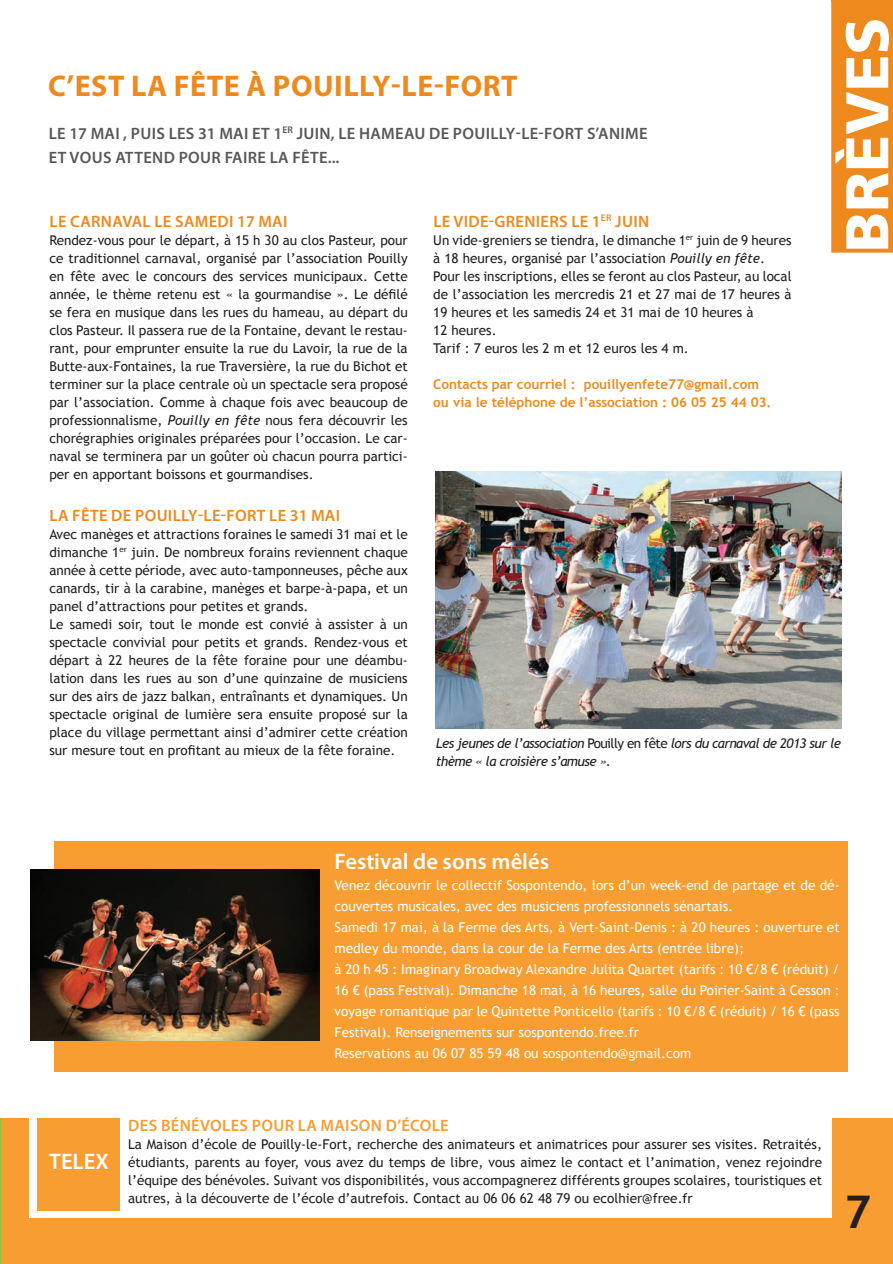
<style>
.page{position:relative;width:893px;height:1264px;background:#fff}
.page>*{position:absolute;margin:0;border:0;box-sizing:border-box;transform-origin:0 0}
.t1{font:700 45px "Trebuchet MS";color:#231f20}
.t2{font:700 30px "Myriad Pro";letter-spacing:.02em;color:#ed891d}
.t3{font:600 22.5px "Myriad Pro";color:#fff}
.t4{font:600 16.5px/24px "Myriad Pro";letter-spacing:.02em;color:#57585a}
.t5{font:600 16.5px "Myriad Pro";letter-spacing:.02em;color:#ed891d}
.t6{font:600 16.5px "Myriad Pro";letter-spacing:.02em;color:#f89d31}
.t7{font:13.5px/18px "Trebuchet MS";color:#231f20;text-align:justify}
.t8{font:13.5px/21px "Trebuchet MS";color:#fff}
.t9{font:700 13.5px/18px "Trebuchet MS";color:#ed891d}
.t10{font:italic 13.5px/18px "Trebuchet MS";letter-spacing:-.04em;color:#231f20}
.s1{font-style:italic}
.s2{font-style:normal}
</style>
<div class="page">
<div style="left:55px;top:841px;width:793px;height:231px;background:#f89d31"></div>
<div style="left:0;top:1118px;width:893px;height:146px;background:#f89d31"></div>
<div style="left:29px;top:1107px;width:802px;height:111px;background:#fff"></div>
<hr style="left:0;top:1118px;width:1px;height:146px;background:#8bc63e">
<img style="left:436px;top:471px;width:405px;height:258px">
<div style="left:38px;top:1118px;width:82px;height:93px;background:#f89d31"></div>
<img style="left:30px;top:869px;width:289px;height:171px">
<svg style="left:831px;top:0;width:62px;height:253px"></svg>
<h2 class="t2" style="left:48px;top:66px;width:471px">C’EST LA FÊTE À POUILLY-LE-FORT</h2>
<p class="t4" style="left:49px;top:121px;width:600px">LE 17 MAI , PUIS LES 31 MAI ET 1<sup>ER</sup> JUIN, LE HAMEAU DE POUILLY-LE-FORT S’ANIME<br>ET VOUS ATTEND POUR FAIRE LA F ÊTE...</p>
<p class="t5" style="left:50px;top:211px;width:239px">LE CARNAVAL LE SAMEDI 17 MAI</p>
<p class="t7" style="left:49px;top:231px;width:360px">Rendez-vous pour le départ, à 15 h 30 au clos Pasteur, pour ce traditionnel carnaval, organisé par l’association Pouilly en fête avec le concours des services municipaux. Cette année, le thème retenu est « la gourmandise ». Le défilé se fera en musique dans les rues du hameau, au départ du clos Pasteur. Il passera rue de la Fontaine, devant le restau&shy;rant, pour emprunter ensuite la rue du Lavoir, la rue de la Butte-aux-Fontaines, la rue Traversière, la rue du Bichot et terminer sur la place centrale où un spectacle sera proposé par l’association. Comme à chaque fois avec beaucoup de professionnalisme, <span class="s1">Pouilly en fête</span> nous fera découvrir les chorégraphies originales préparées pour l’occasion. Le car&shy;naval se terminera par un goûter où chacun pourra partici&shy;per en apportant boissons et gourmandises.</p>
<p class="t5" style="left:50px;top:505px;width:292px">LA FÊTE DE POUILLY-LE-FORT LE 31 MAI</p>
<p class="t7" style="left:49px;top:525px;width:360px;text-align:left">Avec manèges et attractions foraines le samedi 31 mai et le dimanche 1<sup>er</sup> juin. De nombreux forains reviennent chaque année à cette période, avec auto-tamponneuses, pêche aux canards, tir à la carabine, manèges et barpe-à-papa, et un panel d’attractions pour petites et grands.<br>Le samedi soir, tout le monde est convié à assister à un spectacle convivial pour petits et grands. Rendez-vous et départ à 22 heures de la fête foraine pour une déambu&shy;lation dans les rues au son d’une quinzaine de musiciens sur des airs de jazz balkan, entraînants et dynamiques. Un spectacle original de lumière sera ensuite proposé sur la place du village permettant ainsi d’admirer cette création sur mesure tout en profitant au mieux de la fête foraine.</p>
<p class="t5" style="left:433px;top:211px;width:217px">LE VIDE-GRENIERS LE 1<sup>ER</sup> JUIN</p>
<p class="t7" style="left:433px;top:231px;width:360px;text-align:left">Un vide-greniers se tiendra, le dimanche 1<sup>er</sup> juin de 9 heures à 18 heures, organisé par l’association <span class="s1">Pouilly en fête</span>.<br>Pour les inscriptions, elles se feront au clos Pasteur, au local de l’association les mercredis 21 et 27 mai de 17 heures à 19 heures et les samedis 24 et 31 mai de 10 heures à<br>12 heures.<br>Tarif : 7 euros les 2 m et 12 euros les 4 m.</p>
<p class="t9" style="left:433px;top:375px;width:340px">Contacts par courriel : pouillyenfete77@gmail.com ou via le téléphone de l’association : 06 05 25 44 03.</p>
<p class="t10" style="left:436px;top:735px;width:407px">Les jeunes de l’association <span class="s2">Pouilly en fête</span> lors du carnaval de 2013 sur le thème « la croisière s’amuse ».</p>
<h3 class="t3" style="left:334px;top:847px;width:216px">FESTIVAL DE SONS MÊLÉS</h3>
<p class="t8" style="left:334px;top:874px;width:506px">Venez découvrir le collectif Sospontendo, lors d’un week-end de partage et de dé&shy;couvertes musicales, avec des musiciens professionnels sénartais.<br>Samedi 17 mai, à la Ferme des Arts, à Vert-Saint-Denis : à 20 heures : ouverture et medley du monde, dans la cour de la Ferme des Arts (entrée libre);<br>à 20 h 45 : Imaginary Broadway Alexandre Julita Quartet (tarifs : 10 €/8 € (réduit) / 16 € (pass Festival). Dimanche 18 mai, à 16 heures, salle du Poirier-Saint à Cesson : voyage romantique par le Quintette Ponticello (tarifs : 10 €/8 € (réduit) / 16 € (pass Festival). Renseignements sur sospontendo.free.fr<br>Reservations au 06 07 85 59 48 ou sospontendo@gmail.com</p>
<h3 class="t3" style="left:49px;top:1147px;width:13px">TELE</h3>
<h3 class="t3" style="left:95px;top:1147px;width:15px">X</h3>
<p class="t6" style="left:128px;top:1114px;width:322px">DES BÉNÉVOLES POUR LA MAISON D’ÉCOLE</p>
<p class="t7" style="left:128px;top:1135px;width:695px">La Maison d’école de Pouilly-le-Fort, recherche des animateurs et animatrices pour assurer ses visites. Retraités, étudiants, parents au foyer, vous avez du temps de libre, vous aimez le contact et l’animation, venez rejoindre l’équipe des bénévoles. Suivant vos disponibilités, vous accompagnerez différents groupes scolaires, touristiques et autres, à la découverte de l’école d’autrefois. Contact au 06 06 62 48 79 ou ecolhier@free.fr</p>
<h1 class="t1" style="left:843px;top:1192px;width:29px">77</h1>
<h1 class="t1" style="left:837px;top:1194px;width:28px">7</h1>
</div>
